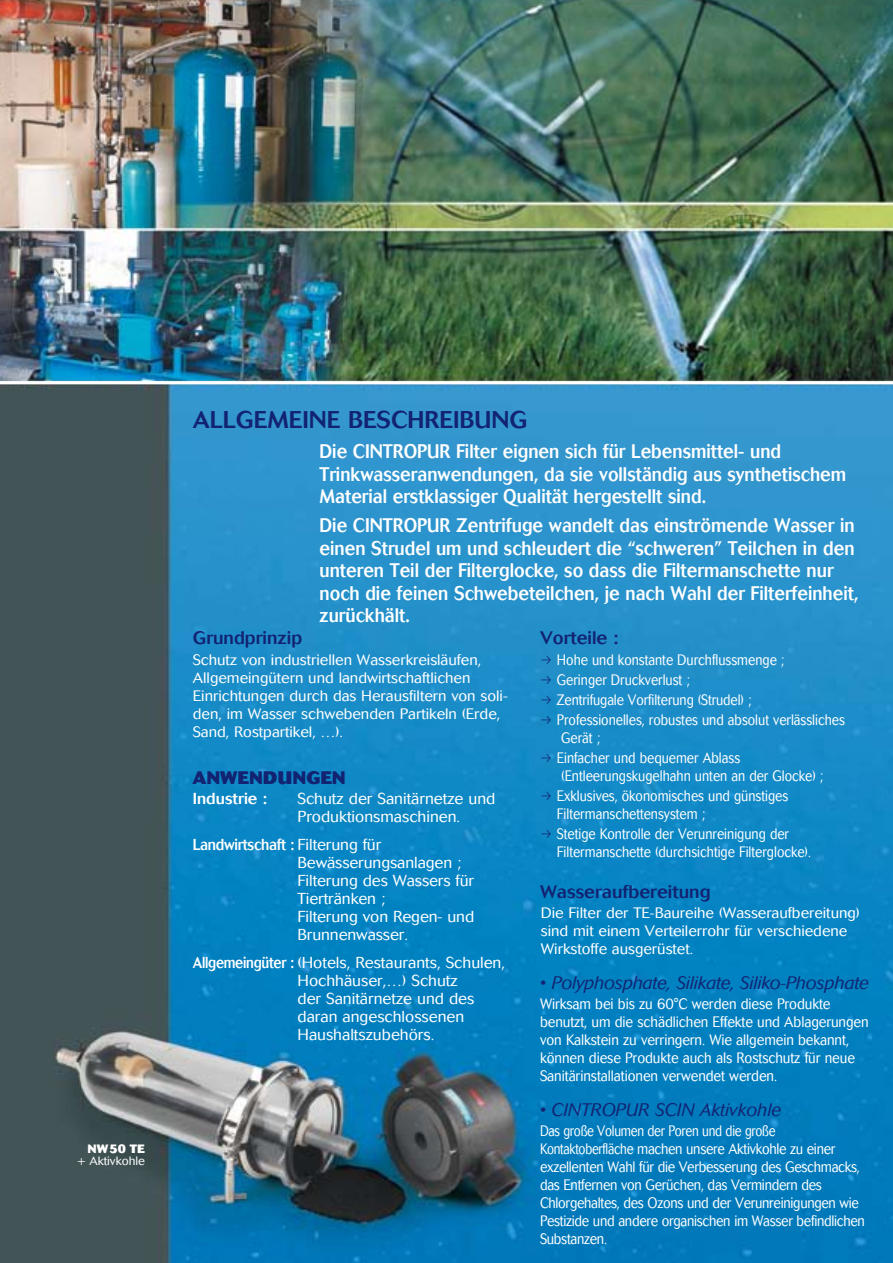
<style>
.page{position:relative;width:893px;height:1263px;background:#fff}
.page>*{position:absolute;margin:0;border:0;box-sizing:border-box;transform-origin:0 0}
.t1{font:500 24px "Cosmos";color:#122372}
.t2{font:500 19.5px/22.5px "Cosmos";color:#fff;scale:.9 1}
.t3{font:italic 300 18px "Cosmos";letter-spacing:-.01em;color:#122372}
.t4{font:500 18px "Cosmos";color:#122372}
.t5{font:800 18px "Cosmos";color:#122372}
.t6{font:300 15.75px/18px "Cosmos";color:#fff}
.t7{font:500 15.75px "Cosmos";color:#fff}
.t8{font:300 15px/20.1px "Cosmos";color:#fff;scale:.85 1}
.t9{font:300 15px/18px "Cosmos";color:#fff}
.t10{font:300 15px/18px "Cosmos";letter-spacing:-.02em;color:#fff;scale:.8 1}
.t11{font:300 15px/18px "Cosmos";color:#fff;scale:.9 1}
.t12{font:300 12px "Cosmos";color:#fff}
.t13{font:800 12px "Cosmos";color:#fff}
.s1{font-weight:500}
</style>
<div class="page">
<img style="left:0;top:0;width:893px;height:1263px">
<hr style="left:0;top:381px;width:893px;height:3px;background:#fff">
<svg style="left:541px;top:655px;width:10px;height:8px"></svg>
<svg style="left:541px;top:675px;width:10px;height:8px"></svg>
<svg style="left:541px;top:695px;width:10px;height:9px"></svg>
<svg style="left:541px;top:716px;width:10px;height:8px"></svg>
<svg style="left:541px;top:754px;width:10px;height:8px"></svg>
<svg style="left:541px;top:792px;width:10px;height:8px"></svg>
<svg style="left:541px;top:830px;width:10px;height:8px"></svg>
<p class="t13" style="left:88px;top:1141px;width:59px">NW50 TE</p>
<p class="t12" style="left:78px;top:1154px;width:69px">+ Aktivkohle</p>
<p class="t1" style="left:193px;top:406px;width:336px">ALLGEMEINE BESCHREIBUNG</p>
<p class="t2" style="left:319px;top:441px;width:587px">Die CINTROPUR Filter eignen sich für Lebensmittel- und<br>Trinkwasseranwendungen, da sie vollständig aus synthetischem<br>Material erstklassiger Qualität hergestellt sind.</p>
<p class="t2" style="left:319px;top:514px;width:600px">Die CINTROPUR Zentrifuge wandelt das einströmende Wasser in einen Strudel um und schleudert die “schweren” Teilchen in den unteren Teil der Filterglocke, so dass die Filtermanschette nur noch die feinen Schwebeteilchen, je nach Wahl der Filterfeinheit, zurückhält.</p>
<p class="t4" style="left:193px;top:628px;width:111px">Grundprinzip</p>
<p class="t9" style="left:193px;top:650px;width:316px">Schutz von industriellen Wasserkreisläufen, Allgemeingütern und landwirtschaftlichen Einrichtungen durch das Herausfiltern von soli&shy;den, im Wasser schwebenden Partikeln (Erde, Sand, Rostpartikel, …).</p>
<p class="t5" style="left:193px;top:767px;width:154px">ANWENDUNGEN</p>
<p class="t7" style="left:193px;top:789px;width:76px">Industrie :</p>
<p class="t6" style="left:297px;top:789px;width:199px">Schutz der Sanitärnetze und<br>Produktionsmaschinen.</p>
<p class="t6" style="left:297px;top:836px;width:178px;text-indent:-105px"><span class="s1">Landwirtschaft :</span> Filterung für<br>Bewässerungsanlagen ;<br>Filterung des Wassers für<br>Tiertränken ;<br>Filterung von Regen- und<br>Brunnenwasser.</p>
<p class="t6" style="left:297px;top:954px;width:209px;text-indent:-105px"><span class="s1">Allgemeingüter :</span> (Hotels, Restaurants, Schulen,<br>Hochhäuser,…) Schutz<br>der Sanitärnetze und des daran angeschlossenen<br>Haushaltszubehörs.</p>
<p class="t4" style="left:540px;top:628px;width:80px">Vorteile :</p>
<p class="t8" style="left:557px;top:649px;width:340px">Hohe und konstante Durchflussmenge ;<br>Geringer Druckverlust ;<br>Zentrifugale Vorfilterung (Strudel) ;<br>Professionelles, robustes und absolut verlässliches</p>
<p class="t8" style="left:557px;top:728px;width:217px">Gerät ;<br>Einfacher und bequemer Ablass</p>
<p class="t8" style="left:557px;top:766px;width:315px">(Entleerungskugelhahn unten an der Glocke) ;<br>Exklusives, ökonomisches und günstiges</p>
<p class="t8" style="left:557px;top:804px;width:275px">Filtermanschettensystem ;<br>Stetige Kontrolle der Verunreinigung der</p>
<p class="t8" style="left:557px;top:842px;width:300px">Filtermanschette (durchsichtige Filterglocke).</p>
<p class="t4" style="left:540px;top:881px;width:172px">Wasseraufbereitung</p>
<p class="t9" style="left:541px;top:904px;width:321px">Die Filter der TE-Baureihe (Wasseraufbereitung) sind mit einem Verteilerrohr für verschiedene<br>Wirkstoffe ausgerüstet.</p>
<p class="t3" style="left:540px;top:972px;width:331px">• Polyphosphate, Silikate, Siliko-Phosphate</p>
<p class="t11" style="left:540px;top:995px;width:367px">Wirksam bei bis zu 60°C werden diese Produkte benutzt, um die schädlichen Effekte und Ablagerungen von Kalkstein zu verringern. Wie allgemein bekannt, können diese Produkte auch als Rostschutz für neue Sanitärinstallationen verwendet werden.</p>
<p class="t3" style="left:540px;top:1099px;width:243px">• CINTROPUR SCIN Aktivkohle</p>
<p class="t10" style="left:540px;top:1122px;width:408px">Das große Volumen der Poren und die große Kontaktoberfläche machen unsere Aktivkohle zu einer exzellenten Wahl für die Verbesserung des Geschmacks, das Entfernen von Gerüchen, das Vermindern des Chlorgehaltes, des Ozons und der Verunreinigungen wie Pestizide und andere organischen im Wasser befindlichen Substanzen.</p>
</div>
